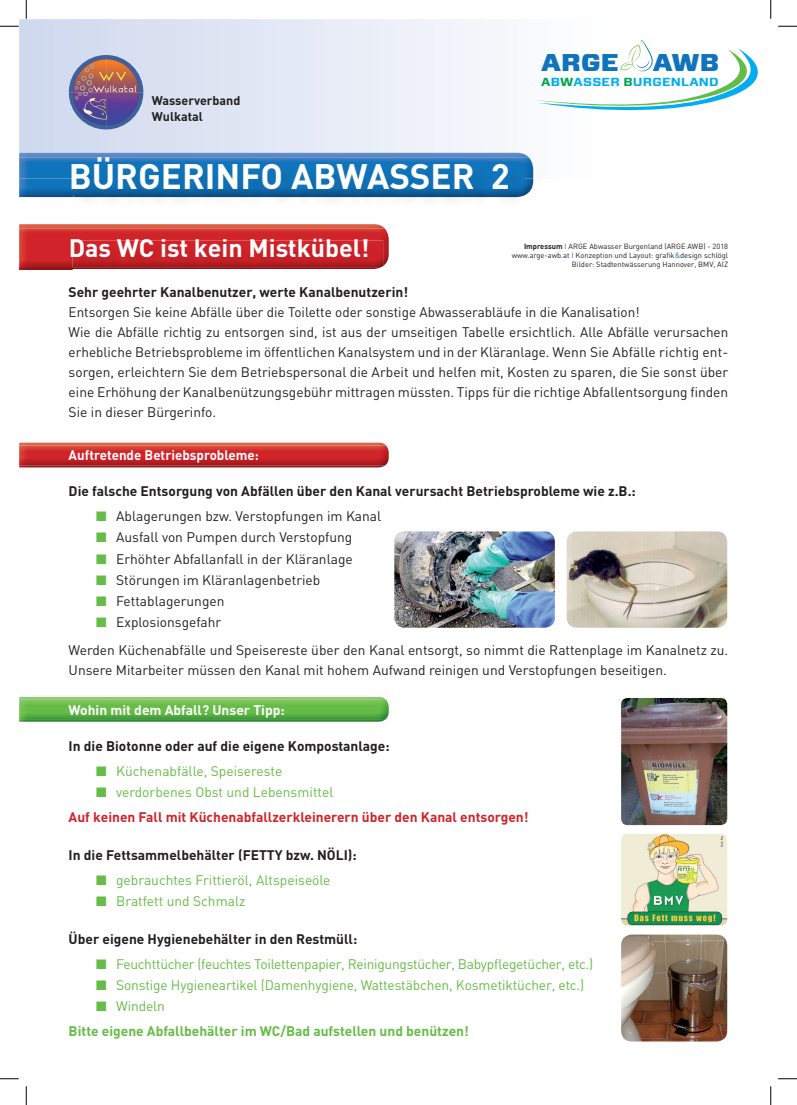
<style>
.page{position:relative;width:797px;height:1105px;background:#fff}
.page>*{position:absolute;margin:0;border:0;box-sizing:border-box;transform-origin:0 0}
.t1{font:700 35px "DIN";color:#fff}
.t2{font:700 25px "DIN";color:#fff}
.t3{font:900 24.25px "Forza";color:#1074bc;scale:1.09 1}
.t4{font:13.75px/20px "DIN";color:#231f20}
.t5{font:700 13.75px "DIN";color:#231f20}
.t6{font:13.75px "DIN";letter-spacing:-.01em;color:#65bc46}
.t7{font:700 13.75px/25px "DIN";color:#d1232a}
.t8{font:700 13.75px/25px "DIN";color:#65bc46}
.t9{font:700 13.75px "DIN";color:#fff}
.t10{font:700 12.5px/16.2px "DIN";color:#231f20}
.t11{font:700 11.62px "Forza";letter-spacing:.015em;color:#00aeef;scale:1.13 1}
.t12{font:7.5px/9px "DIN";color:#231f20;text-align:right}
.s1{color:#00a54f}
.s2{font-weight:700}
.s3{color:#1074bc}
.s4{color:#65bc46}
.s5{font-weight:400;color:#65bc46}
.s6{font-weight:400}
</style>
<div class="page">
<img style="left:19px;top:443px;width:367px;height:2px">
<img style="left:19px;top:466px;width:365px;height:1px">
<img style="left:19px;top:445px;width:370px;height:21px">
<img style="left:19px;top:697px;width:367px;height:3px">
<img style="left:19px;top:720px;width:366px;height:2px">
<img style="left:19px;top:700px;width:370px;height:20px">
<svg style="left:19px;top:19px;width:515px;height:160px"></svg>
<img style="left:19px;top:153px;width:510px;height:5px">
<img style="left:19px;top:195px;width:54px;height:2px">
<img style="left:19px;top:158px;width:514px;height:37px">
<img style="left:19px;top:224px;width:366px;height:5px">
<img style="left:19px;top:267px;width:54px;height:2px">
<img style="left:19px;top:229px;width:370px;height:38px">
<img style="left:73px;top:160px;width:452px;height:37px">
<img style="left:73px;top:240px;width:310px;height:29px">
<svg style="left:536px;top:40px;width:222px;height:71px"></svg>
<img style="left:621px;top:934px;width:106px;height:107px">
<img style="left:621px;top:834px;width:106px;height:91px">
<img style="left:621px;top:698px;width:106px;height:127px">
<img style="left:566px;top:531px;width:161px;height:97px">
<img style="left:394px;top:531px;width:161px;height:97px">
<img style="left:69px;top:55px;width:74px;height:75px">
<svg style="left:0;top:25px;width:19px;height:2px"></svg>
<svg style="left:778px;top:25px;width:19px;height:2px"></svg>
<svg style="left:0;top:1078px;width:19px;height:1px"></svg>
<svg style="left:778px;top:1078px;width:19px;height:1px"></svg>
<svg style="left:25px;top:0;width:2px;height:19px"></svg>
<svg style="left:25px;top:1086px;width:2px;height:19px"></svg>
<svg style="left:770px;top:0;width:1px;height:19px"></svg>
<svg style="left:770px;top:1086px;width:1px;height:19px"></svg>
<p class="t10" style="left:152px;top:92px;width:90px">Wasserverband<br>Wulkatal</p>
<h1 class="t1" style="left:69px;top:154px;width:442px">BÜRGERINFO ABWASSER 2</h1>
<h3 class="t3" style="left:541px;top:46px;width:73px">ARGE</h3>
<h3 class="t3" style="left:652px;top:46px;width:63px">AWB</h3>
<p class="t11" style="left:541px;top:74px;width:158px"><span class="s1">A</span>B<span class="s1">W</span>ASSER <span class="s1">B</span>URGENLAND</p>
<h2 class="t2" style="left:69px;top:231px;width:302px">Das WC ist kein Mistkübel!</h2>
<p class="t12" style="left:512px;top:241px;width:218px"><span class="s2">Impressum</span> <span class="s3">I</span> ARGE Abwasser Burgenland (ARGE AWB) - 2018 www.arge-awb.at <span class="s3">I</span> Konzeption und Layout: grafik<span class="s3">&amp;</span>design schlögl<br>Bilder: Stadtentwässerung Hannover, BMV, AIZ</p>
<p class="t5" style="left:69px;top:283px;width:341px">Sehr geehrter Kanalbenutzer, werte Kanalbenutzerin!</p>
<p class="t4" style="left:69px;top:302px;width:661px">Entsorgen Sie keine Abfälle über die Toilette oder sonstige Abwasserabläufe in die Kanalisation!<br>Wie die Abfälle richtig zu entsorgen sind, ist aus der umseitigen Tabelle ersichtlich. Alle Abfälle verursachen erhebliche Betriebsprobleme im öffentlichen Kanalsystem und in der Kläranlage. Wenn Sie Abfälle richtig ent&shy;sorgen, erleichtern Sie dem Betriebspersonal die Arbeit und helfen mit, Kosten zu sparen, die Sie sonst über eine Erhöhung der Kanalbenützungsgebühr mittragen müssten. Tipps für die richtige Abfallentsorgung finden Sie in dieser Bürgerinfo.</p>
<p class="t9" style="left:69px;top:446px;width:192px">Auftretende Betriebsprobleme:</p>
<p class="t5" style="left:69px;top:482px;width:568px">Die falsche Entsorgung von Abfällen über den Kanal verursacht Betriebsprobleme wie z.B.:</p>
<p class="t4" style="left:96px;top:506px;width:286px"><span class="s4">■</span> Ablagerungen bzw. Verstopfungen im Kanal</p>
<p class="t4" style="left:96px;top:527px;width:258px"><span class="s4">■</span> Ausfall von Pumpen durch Verstopfung</p>
<p class="t4" style="left:96px;top:548px;width:258px"><span class="s4">■</span> Erhöhter Abfallanfall in der Kläranlage</p>
<p class="t4" style="left:96px;top:569px;width:226px"><span class="s4">■</span> Störungen im Kläranlagenbetrieb</p>
<p class="t4" style="left:96px;top:591px;width:130px"><span class="s4">■</span> Fettablagerungen</p>
<p class="t4" style="left:69px;top:608px;width:661px;line-height:27.5px;text-indent:28px"><span class="s4">■</span> Explosionsgefahr<br>Werden Küchenabfälle und Speisereste über den Kanal entsorgt, so nimmt die Rattenplage im Kanalnetz zu.</p>
<p class="t4" style="left:69px;top:659px;width:599px">Unsere Mitarbeiter müssen den Kanal mit hohem Aufwand reinigen und Verstopfungen beseitigen.</p>
<p class="t9" style="left:69px;top:701px;width:217px">Wohin mit dem Abfall? Unser Tipp:</p>
<p class="t5" style="left:69px;top:737px;width:322px">In die Biotonne oder auf die eigene Kompostanlage:</p>
<p class="t6" style="left:96px;top:762px;width:188px">■ Küchenabfälle, Speisereste</p>
<p class="t7" style="left:69px;top:779px;width:461px;text-indent:28px"><span class="s4">■</span> <span class="s5">verdorbenes Obst und Lebensmittel<br></span>Auf keinen Fall mit Küchenabfallzerkleinerern über den Kanal entsorgen!</p>
<p class="t5" style="left:69px;top:846px;width:290px">In die Fettsammelbehälter (FETTY bzw. NÖLI):</p>
<p class="t6" style="left:96px;top:871px;width:236px">■ gebrauchtes Frittieröl, Altspeiseöle</p>
<p class="t6" style="left:96px;top:892px;width:151px">■ Bratfett und Schmalz</p>
<p class="t5" style="left:69px;top:929px;width:290px">Über eigene Hygienebehälter in den Restmüll:</p>
<p class="t6" style="left:96px;top:955px;width:498px">■ Feuchttücher (feuchtes Toilettenpapier, Reinigungstücher, Babypflegetücher, etc.)</p>
<p class="t6" style="left:96px;top:976px;width:489px">■ Sonstige Hygieneartikel (Damenhygiene, Wattestäbchen, Kosmetiktücher, etc.)</p>
<p class="t8" style="left:69px;top:993px;width:402px;text-indent:28px">■ <span class="s6">Windeln<br></span>Bitte eigene Abfallbehälter im WC/Bad aufstellen und benützen!</p>
</div>
